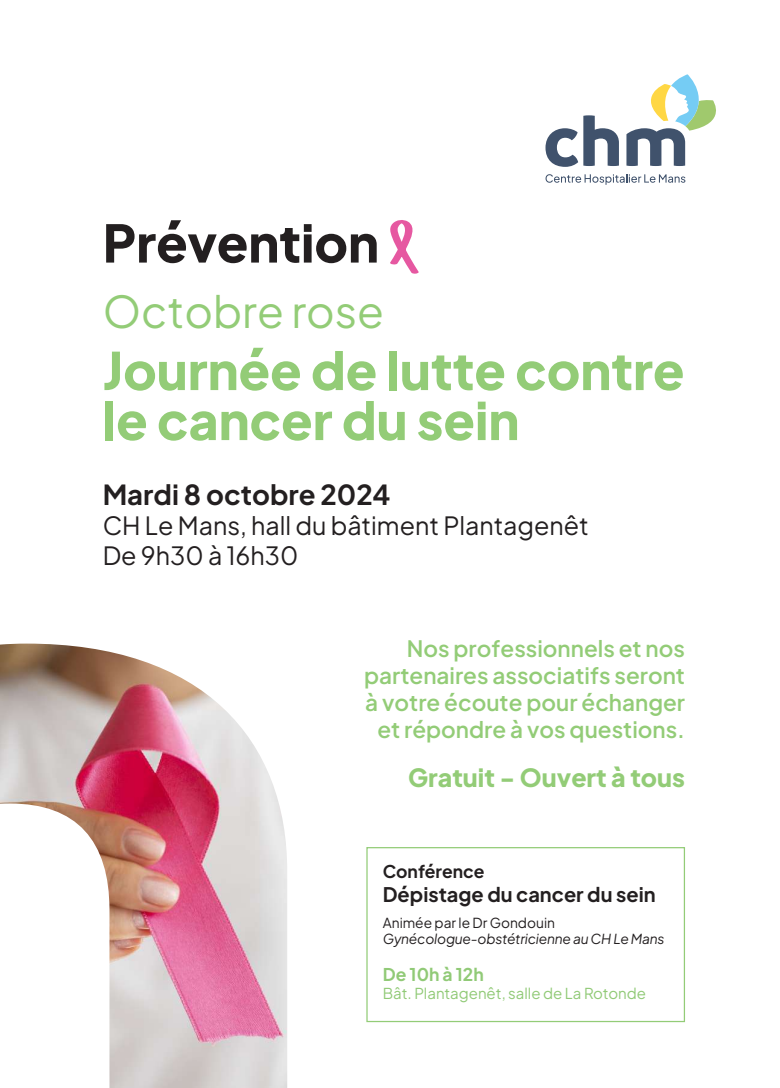
<style>
.page{position:relative;width:780px;height:1088px;background:#fff}
.page>*{position:absolute;margin:0;border:0;box-sizing:border-box;transform-origin:0 0}
.t1{font:800 51.62px/50px "Plus Jakarta Sans";color:#93cc77}
.t2{font:800 51.62px "Plus Jakarta Sans";color:#231f20}
.t3{font:43.75px "Plus Jakarta Sans";color:#93cc77}
.t4{font:700 27.5px "Plus Jakarta Sans";color:#231f20}
.t5{font:25px/30px "Plus Jakarta Sans";color:#231f20}
.t6{font:800 25px "Plus Jakarta Sans";color:#93cc77}
.t7{font:600 22.5px/27px "Plus Jakarta Sans";color:#93cc77;text-align:right}
.t8{font:700 20px "Plus Jakarta Sans";color:#231f20}
.t9{font:700 17.5px "Plus Jakarta Sans";color:#231f20}
.t10{font:700 17.5px "Plus Jakarta Sans";color:#91ca77}
.t11{font:15px "Plus Jakarta Sans";color:#91ca77}
.t12{font:italic 13.75px "Plus Jakarta Sans";letter-spacing:-.015em;color:#231f20}
.t13{font:13.75px "Plus Jakarta Sans";color:#231f20}
</style>
<div class="page">
<svg style="left:390px;top:220px;width:29px;height:54px"></svg>
<svg style="left:545px;top:115px;width:74px;height:52px"></svg>
<svg style="left:626px;top:74px;width:90px;height:92px"></svg>
<svg style="left:545px;top:174px;width:140px;height:11px"></svg>
<div style="left:366px;top:847px;width:319px;height:175px;border:1px solid #93cc77"></div>
<img style="left:0;top:643px;width:287px;height:445px">
<h1 class="t2" style="left:103px;top:196px;width:278px">Prévention</h1>
<h2 class="t3" style="left:103px;top:276px;width:283px">Octobre rose</h2>
<h1 class="t1" style="left:103px;top:341px;width:583px">Journée de lutte contre le cancer du sein</h1>
<p class="t4" style="left:103px;top:470px;width:289px">Mardi 8 octobre 2024</p>
<p class="t5" style="left:103px;top:508px;width:487px">CH Le Mans, hall du bâtiment Plantagenêt<br>De 9h30 à 16h30</p>
<p class="t7" style="left:364px;top:632px;width:322px">Nos professionnels et nos partenaires associatifs seront à votre écoute pour échanger et répondre à vos questions.</p>
<p class="t6" style="left:408px;top:755px;width:278px">Gratuit - Ouvert à tous</p>
<p class="t9" style="left:383px;top:856px;width:103px">Conférence</p>
<p class="t8" style="left:383px;top:877px;width:274px">Dépistage du cancer du sein</p>
<p class="t13" style="left:383px;top:911px;width:174px">Animée par le Dr Gondouin</p>
<p class="t12" style="left:383px;top:927px;width:283px">Gynécologue-obstétricienne au CH Le Mans</p>
<p class="t10" style="left:383px;top:959px;width:102px">De 10h à 12h</p>
<p class="t11" style="left:383px;top:981px;width:265px">Bât. Plantagenêt, salle de La Rotonde</p>
</div>
